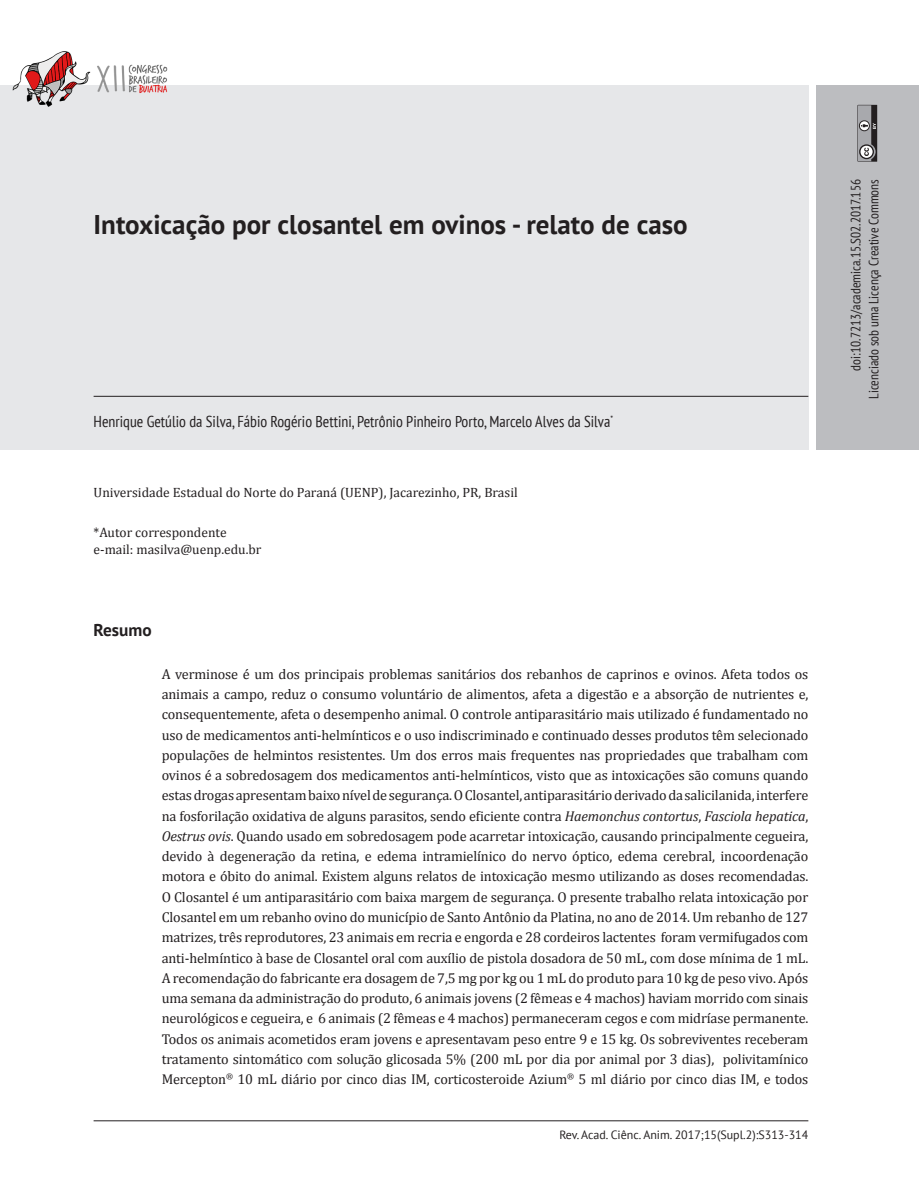
<style>
.page{position:relative;width:919px;height:1191px;background:#fff}
.page>*{position:absolute;margin:0;border:0;box-sizing:border-box;transform-origin:0 0}
.Título_Artigo{font:700 27px "PT Sans";color:#231f20}
.t1{font:700 17.25px "PT Sans";color:#231f20}
.Nomes_-_Autores{font:condensed 15.75px "PT Sans";color:#231f20}
.Texto_-_Resumo{font:14.25px/20.2px "Cambria";letter-spacing:-.01em;color:#231f20;text-align:justify}
.Corpo_de_texto_-_Rec{font:13.5px "Cambria";color:#231f20}
.t2{font:condensed 13.5px/18px "PT Sans";color:#231f20;text-align:right}
.Rodapé{font:12px "PT Sans";color:#231f20}
.s1{font-style:italic}
</style>
<div class="page">
<hr style="left:94px;top:1120px;width:714px;height:1px;background:#231f20">
<div style="left:0;top:85px;width:808px;height:365px;background:#e6e7e9"></div>
<div style="left:816px;top:85px;width:102px;height:365px;background:#bcbdc0"></div>
<svg style="left:857px;top:105px;width:20px;height:57px"></svg>
<img style="left:12px;top:51px;width:156px;height:56px">
<hr style="left:94px;top:396px;width:714px;height:1px;background:#231f20">
<p class="Título_Artigo" style="left:94px;top:206px;width:595px">Intoxicação por closantel em ovinos - relato de caso</p>
<p class="Nomes_-_Autores" style="left:94px;top:411px;width:521px">Henrique Getúlio da Silva, Fábio Rogério Bettini, Petrônio Pinheiro Porto, Marcelo Alves da Silva<sup>*</sup></p>
<p class="Corpo_de_texto_-_Rec" style="left:94px;top:484px;width:425px">Universidade Estadual do Norte do Paraná (UENP), Jacarezinho, PR, Brasil</p>
<p class="Corpo_de_texto_-_Rec" style="left:94px;top:524px;width:134px">*Autor correspondente</p>
<p class="Corpo_de_texto_-_Rec" style="left:94px;top:541px;width:169px">e-mail: masilva@uenp.edu.br</p>
<p class="t1" style="left:94px;top:619px;width:60px">Resumo</p>
<p class="Texto_-_Resumo" style="left:162px;top:664px;width:648px">A verminose é um dos principais problemas sanitários dos rebanhos de caprinos e ovinos. Afeta todos os animais a campo, reduz o consumo voluntário de alimentos, afeta a digestão e a absorção de nutrientes e, consequentemente, afeta o desempenho animal. O controle antiparasitário mais utilizado é fundamentado no uso de medicamentos anti-helmínticos e o uso indiscriminado e continuado desses produtos têm selecionado populações de helmintos resistentes. Um dos erros mais frequentes nas propriedades que trabalham com ovinos é a sobredosagem dos medicamentos anti-helmínticos, visto que as intoxicações são comuns quando estas drogas apresentam baixo nível de segurança. O Closantel, antiparasitário derivado da salicilanida, interfere na fosforilação oxidativa de alguns parasitos, sendo eficiente contra <span class="s1">Haemonchus contortus</span>, <span class="s1">Fasciola hepatica</span>, <span class="s1">Oestrus ovis</span>. Quando usado em sobredosagem pode acarretar intoxicação, causando principalmente cegueira, devido à degeneração da retina, e edema intramielínico do nervo óptico, edema cerebral, incoordenação motora e óbito do animal. Existem alguns relatos de intoxicação mesmo utilizando as doses recomendadas.<br>O Closantel é um antiparasitário com baixa margem de segurança. O presente trabalho relata intoxicação por Closantel em um rebanho ovino do município de Santo Antônio da Platina, no ano de 2014. Um rebanho de 127 matrizes, três reprodutores, 23 animais em recria e engorda e 28 cordeiros lactentes foram vermifugados com anti-helmíntico à base de Closantel oral com auxílio de pistola dosadora de 50 mL, com dose mínima de 1 mL.<br>A recomendação do fabricante era dosagem de 7,5 mg por kg ou 1 mL do produto para 10 kg de peso vivo. Após uma semana da administração do produto, 6 animais jovens (2 fêmeas e 4 machos) haviam morrido com sinais neurológicos e cegueira, e 6 animais (2 fêmeas e 4 machos) permaneceram cegos e com midríase permanente.<br>Todos os animais acometidos eram jovens e apresentavam peso entre 9 e 15 kg. Os sobreviventes receberam tratamento sintomático com solução glicosada 5% (200 mL por dia por animal por 3 dias), polivitamínico Mercepton<sup>®</sup> 10 mL diário por cinco dias IM, corticosteroide Azium<sup>®</sup> 5 ml diário por cinco dias IM, e todos</p>
<p class="Rodapé" style="left:559px;top:1126px;width:250px">Rev. Acad. Ciênc. Anim. 2017;15(Supl.2):S313-314</p>
<p class="t2" style="left:846px;top:399px;width:221px;rotate:-90deg">doi:10.7213/academica.15.S02.2017.156<br>Licenciado sob uma Licença Creative Commons</p>
</div>
